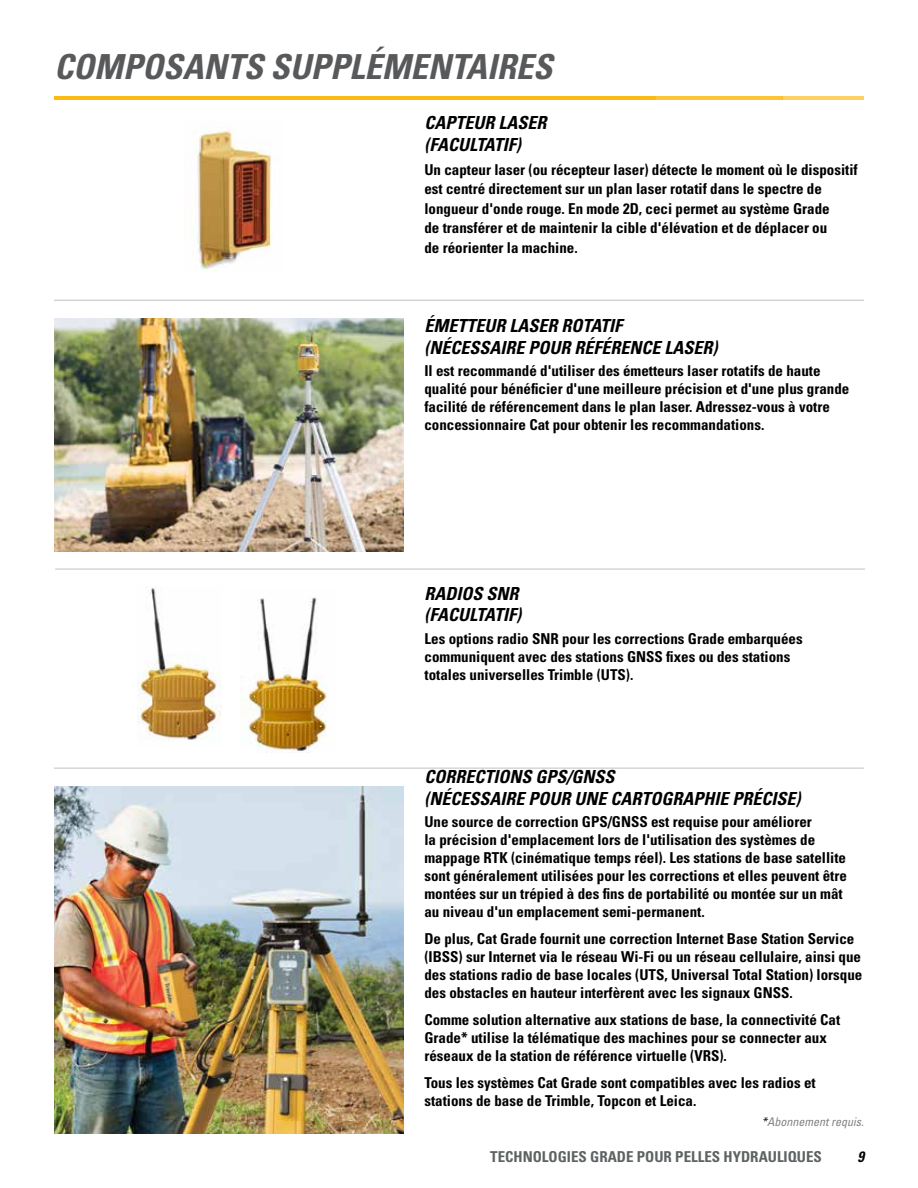
<style>
.page{position:relative;width:918px;height:1188px;background:#fff}
.page>*{position:absolute;margin:0;border:0;box-sizing:border-box;transform-origin:0 0}
.t1{font:italic 700 condensed 34.5px "Univers LT Std";color:#58595b}
.t2{font:italic 700 condensed 18px/21.6px "Univers LT Std";color:#000}
.t3{font:700 condensed 15px/18px "Univers LT Std";color:#000}
.t4{font:700 condensed 15px "Univers LT Std";color:#5e6263}
.t5{font:italic 700 condensed 15px "Univers LT Std";color:#000}
.t6{font:italic condensed 12px "Univers LT Std";color:#808285}
.s1{color:#000}
</style>
<div class="page">
<img style="left:193px;top:123px;width:78px;height:147px">
<img style="left:54px;top:319px;width:350px;height:232px">
<hr style="left:54px;top:96px;width:601px;height:4px;background:#fdba12">
<hr style="left:654px;top:96px;width:128px;height:4px;background:#fdc436">
<hr style="left:782px;top:96px;width:82px;height:4px;background:#fdd265">
<img style="left:54px;top:787px;width:350px;height:346px">
<hr style="left:54px;top:300px;width:810px;height:1px;background:#bcc2c6">
<hr style="left:55px;top:569px;width:810px;height:1px;background:#bcc2c6">
<img style="left:137px;top:588px;width:85px;height:153px">
<hr style="left:54px;top:768px;width:810px;height:1px;background:#bcc2c6">
<img style="left:240px;top:597px;width:87px;height:155px">
<h1 class="t1" style="left:54px;top:46px;width:500px">COMPOSANTS SUPPLÉMENTAIRES</h1>
<p class="t2" style="left:424px;top:112px;width:124px">CAPTEUR LASER (FACULTATIF)</p>
<p class="t3" style="left:424px;top:160px;width:435px;line-height:19.5px">Un capteur laser (ou récepteur laser) détecte le moment où le dispositif est centré directement sur un plan laser rotatif dans le spectre de longueur d'onde rouge. En mode 2D, ceci permet au système Grade<br>de transférer et de maintenir la cible d'élévation et de déplacer ou<br>de réorienter la machine.</p>
<p class="t2" style="left:424px;top:315px;width:295px">ÉMETTEUR LASER ROTATIF (NÉCESSAIRE POUR RÉFÉRENCE LASER)</p>
<p class="t3" style="left:424px;top:362px;width:426px">Il est recommandé d'utiliser des émetteurs laser rotatifs de haute qualité pour bénéficier d'une meilleure précision et d'une plus grande facilité de référencement dans le plan laser. Adressez-vous à votre concessionnaire Cat pour obtenir les recommandations.</p>
<p class="t2" style="left:425px;top:583px;width:98px">RADIOS SNR (FACULTATIF)</p>
<p class="t3" style="left:425px;top:630px;width:380px">Les options radio SNR pour les corrections Grade embarquées communiquent avec des stations GNSS fixes ou des stations totales universelles Trimble (UTS).</p>
<p class="t2" style="left:424px;top:766px;width:378px">CORRECTIONS GPS/GNSS<br>(NÉCESSAIRE POUR UNE CARTOGRAPHIE PRÉCISE)</p>
<p class="t3" style="left:424px;top:813px;width:424px">Une source de correction GPS/GNSS est requise pour améliorer<br>la précision d'emplacement lors de l'utilisation des systèmes de mappage RTK (cinématique temps réel). Les stations de base satellite sont généralement utilisées pour les corrections et elles peuvent être montées sur un trépied à des fins de portabilité ou montée sur un mât au niveau d'un emplacement semi-permanent.</p>
<p class="t3" style="left:424px;top:930px;width:440px">De plus, Cat Grade fournit une correction Internet Base Station Service (IBSS) sur Internet via le réseau Wi-Fi ou un réseau cellulaire, ainsi que des stations radio de base locales (UTS, Universal Total Station) lorsque des obstacles en hauteur interfèrent avec les signaux GNSS.</p>
<p class="t3" style="left:424px;top:1011px;width:417px">Comme solution alternative aux stations de base, la connectivité Cat<br>Grade* utilise la télématique des machines pour se connecter aux réseaux de la station de référence virtuelle (VRS).</p>
<p class="t3" style="left:424px;top:1074px;width:393px">Tous les systèmes Cat Grade sont compatibles avec les radios et stations de base de Trimble, Topcon et Leica.</p>
<p class="t6" style="left:762px;top:1114px;width:103px"><span class="s1">*</span>Abonnement requis.</p>
<p class="t4" style="left:490px;top:1147px;width:333px">TECHNOLOGIES GRADE POUR PELLES HYDRAULIQUES</p>
<p class="t5" style="left:857px;top:1147px;width:8px">9</p>
</div>
